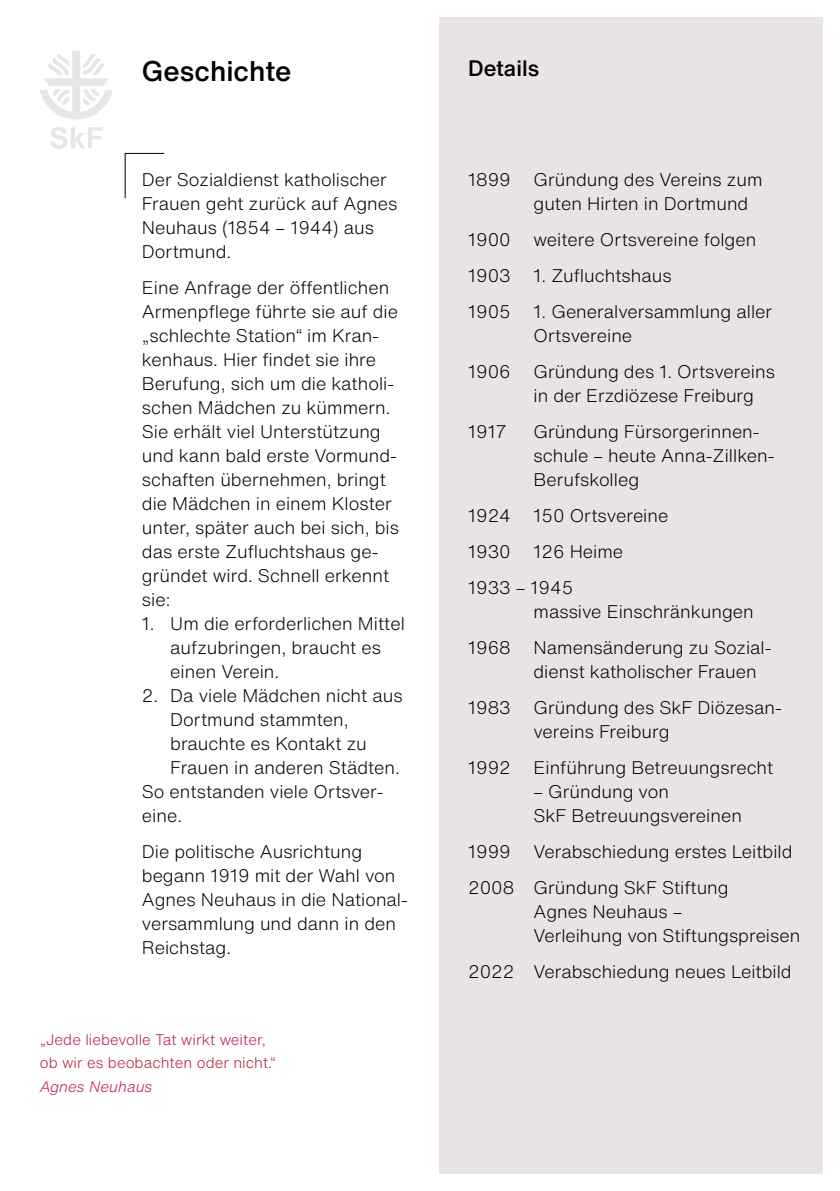
<style>
.page{position:relative;width:840px;height:1191px;background:#fff}
.page>*{position:absolute;margin:0;border:0;box-sizing:border-box;transform-origin:0 0}
.t1{font:500 28px "Helvetica Now Text";color:#000}
.t2{font:500 22px "Helvetica Now Text";color:#000}
.t3{font:300 18px/24px "Helvetica Now Text";color:#000}
.t4{font:300 15px/23px "Helvetica Now Text";letter-spacing:.005em;color:#b61c3e}
.t5{font:italic 300 15px "Helvetica Now Text";letter-spacing:.005em;color:#b61c3e}
</style>
<div class="page">
<div style="left:439px;top:17px;width:383px;height:1157px;background:#e9e4e3"></div>
<svg style="left:124px;top:153px;width:41px;height:46px"></svg>
<svg style="left:50px;top:127px;width:52px;height:22px"></svg>
<svg style="left:40px;top:51px;width:73px;height:68px"></svg>
<h1 class="t1" style="left:142px;top:50px;width:151px">Geschichte</h1>
<p class="t2" style="left:468px;top:52px;width:72px">Details</p>
<p class="t3" style="left:142px;top:167px;width:257px">Der Sozialdienst katholischer<br>Frauen geht zurück auf Agnes<br>Neuhaus (1854 – 1944) aus<br>Dortmund.</p>
<p class="t3" style="left:142px;top:275px;width:258px">Eine Anfrage der öffentlichen<br>Armenpflege führte sie auf die „schlechte Station“ im Kran&shy;kenhaus. Hier findet sie ihre<br>Berufung, sich um die katholi&shy;schen Mädchen zu kümmern.<br>Sie erhält viel Unterstützung und kann bald erste Vormund&shy;schaften übernehmen, bringt die Mädchen in einem Kloster unter, später auch bei sich, bis das erste Zufluchtshaus ge&shy;gründet wird. Schnell erkennt sie:</p>
<p class="t3" style="left:170px;top:611px;width:236px;text-indent:-28px">1. Um die erforderlichen Mittel aufzubringen, braucht es einen Verein.</p>
<p class="t3" style="left:142px;top:683px;width:262px">2. Da viele Mädchen nicht aus</p>
<p class="t3" style="left:170px;top:707px;width:180px">Dortmund stammten,</p>
<p class="t3" style="left:170px;top:731px;width:198px">brauchte es Kontakt zu</p>
<p class="t3" style="left:170px;top:755px;width:231px">Frauen in anderen Städten.</p>
<p class="t3" style="left:142px;top:779px;width:243px">So entstanden viele Ortsver-</p>
<p class="t3" style="left:142px;top:803px;width:42px">eine.</p>
<p class="t3" style="left:142px;top:839px;width:267px">Die politische Ausrichtung begann 1919 mit der Wahl von<br>Agnes Neuhaus in die National&shy;versammlung und dann in den<br>Reichstag.</p>
<p class="t4" style="left:40px;top:1028px;width:237px">„Jede liebevolle Tat wirkt weiter, ob wir es beobachten oder nicht.“</p>
<p class="t5" style="left:40px;top:1075px;width:114px">Agnes Neuhaus</p>
<p class="t3" style="left:468px;top:167px;width:44px">1899</p>
<p class="t3" style="left:533px;top:167px;width:230px">Gründung des Vereins zum guten Hirten in Dortmund</p>
<p class="t3" style="left:468px;top:227px;width:44px">1900</p>
<p class="t3" style="left:533px;top:227px;width:224px">weitere Ortsvereine folgen</p>
<p class="t3" style="left:468px;top:263px;width:44px">1903</p>
<p class="t3" style="left:533px;top:263px;width:140px">1. Zufluchtshaus</p>
<p class="t3" style="left:468px;top:299px;width:44px">1905</p>
<p class="t3" style="left:533px;top:299px;width:240px">1. Generalversammlung aller<br>Ortsvereine</p>
<p class="t3" style="left:468px;top:359px;width:44px">1906</p>
<p class="t3" style="left:533px;top:359px;width:243px">Gründung des 1. Ortsvereins in der Erzdiözese Freiburg</p>
<p class="t3" style="left:468px;top:419px;width:40px">1917</p>
<p class="t3" style="left:533px;top:419px;width:242px">Gründung Fürsorgerinnen&shy;schule – heute Anna-Zillken-<br>Berufskolleg</p>
<p class="t3" style="left:468px;top:503px;width:44px">1924</p>
<p class="t3" style="left:533px;top:503px;width:136px">150 Ortsvereine</p>
<p class="t3" style="left:468px;top:539px;width:44px">1930</p>
<p class="t3" style="left:468px;top:533px;width:156px;line-height:36px;text-indent:65px">126 Heime<br>1933 – 1945</p>
<p class="t3" style="left:533px;top:599px;width:222px">massive Einschränkungen</p>
<p class="t3" style="left:468px;top:635px;width:44px">1968</p>
<p class="t3" style="left:533px;top:635px;width:239px">Namensänderung zu Sozial&shy;dienst katholischer Frauen</p>
<p class="t3" style="left:468px;top:695px;width:44px">1983</p>
<p class="t3" style="left:533px;top:695px;width:250px">Gründung des SkF Diözesan&shy;vereins Freiburg</p>
<p class="t3" style="left:468px;top:755px;width:44px">1992</p>
<p class="t3" style="left:533px;top:755px;width:241px">Einführung Betreuungsrecht</p>
<p class="t3" style="left:533px;top:779px;width:210px">– Gründung von<br>SkF Betreuungsvereinen</p>
<p class="t3" style="left:468px;top:839px;width:44px">1999</p>
<p class="t3" style="left:468px;top:833px;width:325px;line-height:36px;text-indent:65px">Verabschiedung erstes Leitbild<br>2008 Gründung SkF Stiftung</p>
<p class="t3" style="left:533px;top:899px;width:268px">Agnes Neuhaus –<br>Verleihung von Stiftungspreisen</p>
<p class="t3" style="left:468px;top:959px;width:325px">2022 Verabschiedung neues Leitbild</p>
</div>
